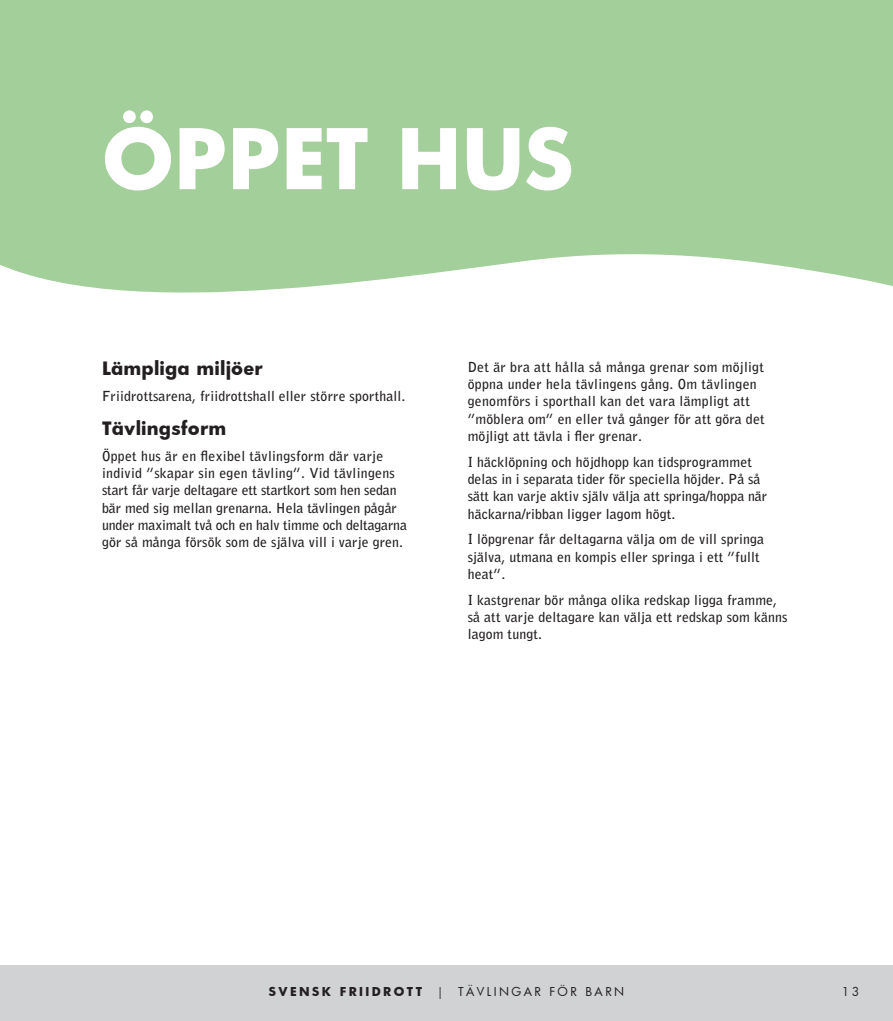
<style>
.page{position:relative;width:893px;height:1021px;background:#fff}
.page>*{position:absolute;margin:0;border:0;box-sizing:border-box;transform-origin:0 0}
.Rubrik_4{font:700 81px "Futura";color:#fff}
.Rubrik_3{font:700 18px "Futura";letter-spacing:.01em;color:#231f20}
.Brödtext{font:700 13.8px/17.2px "Bell Gothic Std";letter-spacing:.01em;color:#231f20}
.Rubrik_4-2{font:12px "Futura";letter-spacing:.2em;color:#231f20}
.s1{font-weight:700}
</style>
<div class="page">
<div style="left:0;top:965px;width:893px;height:55px;background:#d1d2d4"></div>
<div style="left:0;top:0;width:893px;height:293px;background:#a3cf9a"></div>
<p class="Rubrik_4" style="left:102px;top:102px;width:474px">ÖPPET HUS</p>
<p class="Rubrik_3" style="left:102px;top:356px;width:162px">Lämpliga miljöer</p>
<p class="Brödtext" style="left:102px;top:387px;width:305px">Friidrottsarena, friidrottshall eller större sporthall.</p>
<p class="Rubrik_3" style="left:102px;top:415px;width:126px">Tävlingsform</p>
<p class="Brödtext" style="left:102px;top:447px;width:306px">Öppet hus är en flexibel tävlingsform där varje individ ”skapar sin egen tävling”. Vid tävlingens start får varje deltagare ett startkort som hen sedan bär med sig mellan grenarna. Hela tävlingen pågår under maximalt två och en halv timme och deltagarna gör så många försök som de själva vill i varje gren.</p>
<p class="Brödtext" style="left:468px;top:358px;width:298px">Det är bra att hålla så många grenar som möjligt öppna under hela tävlingens gång. Om tävlingen genomförs i sporthall kan det vara lämpligt att ”möblera om” en eller två gånger för att göra det möjligt att tävla i fler grenar.</p>
<p class="Brödtext" style="left:468px;top:453px;width:301px">I häcklöpning och höjdhopp kan tidsprogrammet delas in i separata tider för speciella höjder. På så sätt kan varje aktiv själv välja att springa/hoppa när häckarna/ribban ligger lagom högt.</p>
<p class="Brödtext" style="left:468px;top:530px;width:298px">I löpgrenar får deltagarna välja om de vill springa själva, utmana en kompis eller springa i ett ”fullt heat”.</p>
<p class="Brödtext" style="left:468px;top:591px;width:321px">I kastgrenar bör många olika redskap ligga framme, så att varje deltagare kan välja ett redskap som känns lagom tungt.</p>
<p class="Rubrik_4-2" style="left:269px;top:983px;width:357px"><span class="s1">SVENSK FRIIDROTT</span> | TÄVLINGAR FÖR BARN</p>
<p class="Rubrik_4-2" style="left:842px;top:983px;width:19px">13</p>
</div>
